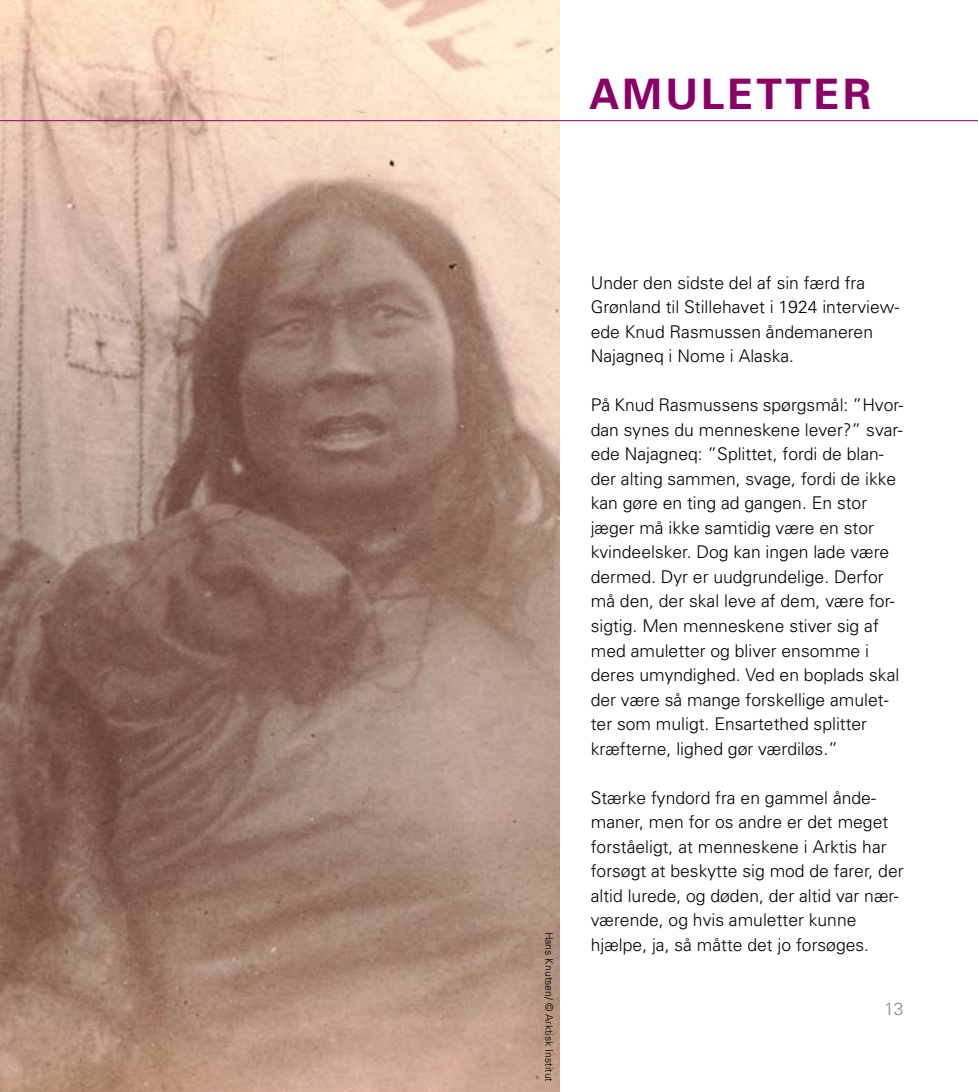
<style>
.page{position:relative;width:978px;height:1092px;background:#fff}
.page>*{position:absolute;margin:0;border:0;box-sizing:border-box;transform-origin:0 0}
.t1{font:700 42px "Univers";letter-spacing:.075em;color:#8b0066}
.t2{font:300 17.5px/24.5px "Univers";color:#000}
.t3{font:300 17.5px "Univers";color:#878889}
.t4{font:300 10.5px "Univers";color:#000}
</style>
<div class="page">
<img style="left:0;top:0;width:559px;height:1091px">
<hr style="left:0;top:120px;width:977px;height:1px;background:#8b0066">
<h1 class="t1" style="left:589px;top:67px;width:283px">AMULETTER</h1>
<p class="t4" style="left:555px;top:931px;width:152px;rotate:90deg">Hans Knutsen/ © Arktisk Institut</p>
<p class="t2" style="left:590px;top:270px;width:309px">Under den sidste del af sin færd fra Grønland til Stillehavet i 1924 interview&shy;ede Knud Rasmussen åndemaneren Najagneq i Nome i Alaska.</p>
<p class="t2" style="left:590px;top:392px;width:314px">På Knud Rasmussens spørgsmål: ”Hvor&shy;dan synes du menneskene lever?” svar&shy;ede Najagneq: ”Splittet, fordi de blan&shy;der alting sammen, svage, fordi de ikke kan gøre en ting ad gangen. En stor jæger må ikke samtidig være en stor kvindeelsker. Dog kan ingen lade være dermed. Dyr er uudgrundelige. Derfor må den, der skal leve af dem, være for&shy;sigtig. Men menneskene stiver sig af med amuletter og bliver ensomme i deres umyndighed. Ved en boplads skal der være så mange forskellige amulet&shy;ter som muligt. Ensartethed splitter kræf-terne, lighed gør værdiløs.”</p>
<p class="t2" style="left:590px;top:784px;width:314px">Stærke fyndord fra en gammel ånde&shy;maner, men for os andre er det meget forståeligt, at menneskene i Arktis har forsøgt at beskytte sig mod de farer, der altid lurede, og døden, der altid var nær&shy;værende, og hvis amuletter kunne hjælpe, ja, så måt-te det jo forsøges.</p>
<p class="t3" style="left:883px;top:998px;width:21px">13</p>
</div>
